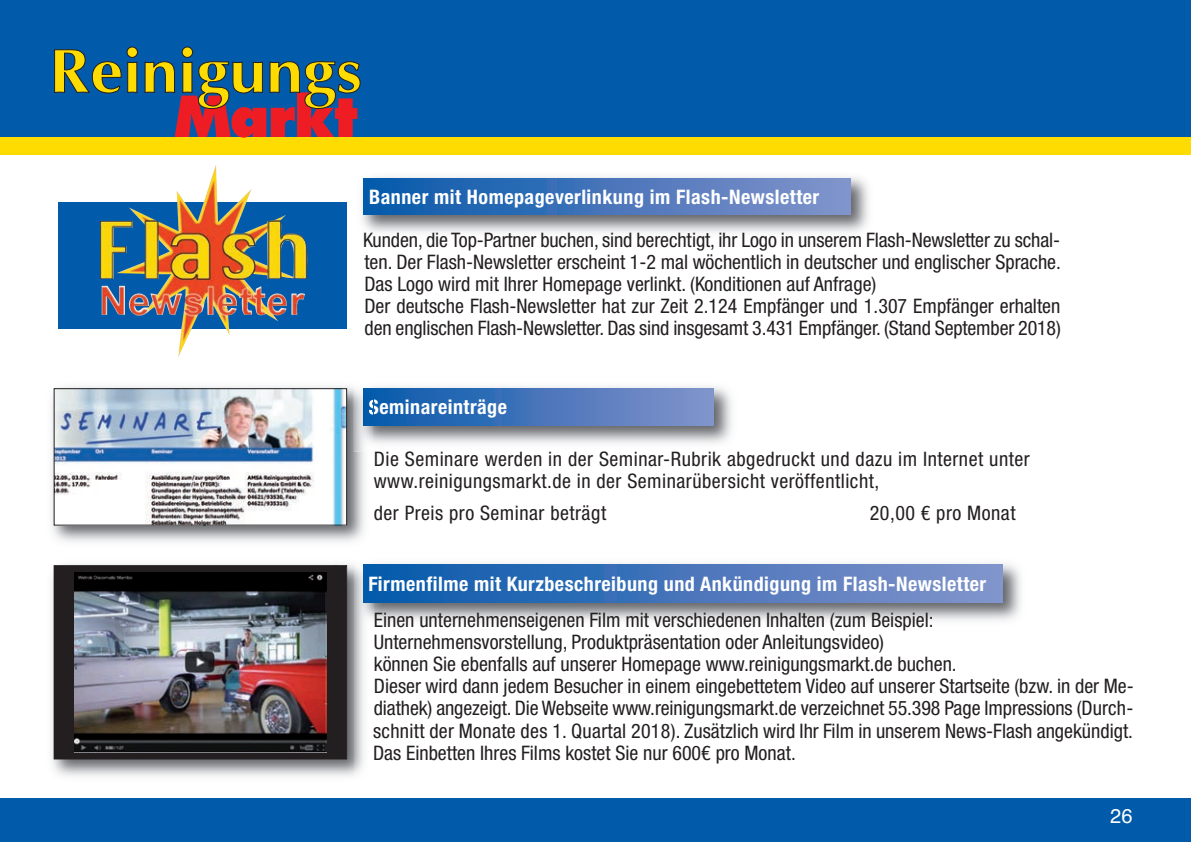
<style>
.page{position:relative;width:1191px;height:842px;background:#fff}
.page>*{position:absolute;margin:0;border:0;box-sizing:border-box;transform-origin:0 0}
.t1{font:condensed 20px/22px "Helvetica Neue LT Std";color:#231f20}
.t2{font:condensed 20px/22px "Helvetica Neue LT Std";letter-spacing:.025em;color:#231f20}
.t3{font:700 condensed 20px "Helvetica Neue";letter-spacing:.025em;color:#fff}
.t4{font:20px "Helvetica";color:#fff}
</style>
<div class="page">
<div style="left:0;top:0;width:1190px;height:148px;background:#015aaa"></div>
<div style="left:0;top:138px;width:1190px;height:17px;background:#ffdc01"></div>
<div style="left:127px;top:47px;width:10px;height:10px;background:#282b2a;border-radius:50%"></div>
<div style="left:127px;top:47px;width:11px;height:11px;border:1px solid #231f20;border-radius:50%"></div>
<svg style="left:54px;top:49px;width:83px;height:45px"></svg>
<div style="left:182px;top:47px;width:10px;height:10px;background:#ffdc01;border-radius:50%"></div>
<div style="left:182px;top:47px;width:11px;height:11px;border:1px solid #231f20;border-radius:50%"></div>
<svg style="left:144px;top:61px;width:216px;height:77px"></svg>
<div style="left:0;top:797px;width:1190px;height:44px;background:#015aaa"></div>
<img style="left:51px;top:564px;width:303px;height:213px">
<img style="left:354px;top:628px;width:10px;height:147px">
<div style="left:54px;top:565px;width:292px;height:193px;background:#231f20"></div>
<img style="left:75px;top:572px;width:251px;height:180px">
<div style="left:54px;top:565px;width:293px;height:194px;border:1px solid #231f20"></div>
<img style="left:354px;top:563px;width:667px;height:65px">
<div style="left:363px;top:565px;width:639px;height:37px;background:linear-gradient(to right,#0458aa,#8593cb)"></div>
<img style="left:373px;top:387px;width:359px;height:57px">
<div style="left:363px;top:388px;width:350px;height:37px;background:linear-gradient(to right,#0458aa,#8493cb)"></div>
<img style="left:51px;top:386px;width:314px;height:156px">
<img style="left:354px;top:386px;width:19px;height:65px">
<img style="left:363px;top:388px;width:10px;height:37px">
<img style="left:369px;top:400px;width:4px;height:14px">
<img style="left:56px;top:390px;width:289px;height:133px">
<div style="left:54px;top:388px;width:293px;height:137px;border:1px solid #231f20"></div>
<div style="left:58px;top:202px;width:289px;height:127px;background:#015aaa"></div>
<img style="left:361px;top:177px;width:508px;height:56px">
<div style="left:364px;top:179px;width:486px;height:36px;background:linear-gradient(to right,#0458aa,#8593cb)"></div>
<img style="left:100px;top:165px;width:208px;height:192px">
<hr style="left:335px;top:565px;width:2px;height:192px;background:#231f20">
<p class="t3" style="left:369px;top:185px;width:451px">Banner mit Homepageverlinkung im Flash-Newsletter</p>
<p class="t1" style="left:363px;top:230px;width:699px">Kunden, die Top-Partner buchen, sind berechtigt, ihr Logo in unserem Flash-Newsletter zu schal&shy;ten. Der Flash-Newsletter erscheint 1-2 mal wöchentlich in deutscher und englischer Sprache.<br>Das Logo wird mit Ihrer Homepage verlinkt. (Konditionen auf Anfrage)<br>Der deutsche Flash-Newsletter hat zur Zeit 2.124 Empfänger und 1.307 Empfänger erhalten den englischen Flash-Newsletter. Das sind insgesamt 3.431 Empfänger. (Stand September 2018)</p>
<p class="t3" style="left:368px;top:395px;width:140px">Seminareinträge</p>
<p class="t2" style="left:373px;top:449px;width:657px">Die Seminare werden in der Seminar-Rubrik abgedruckt und dazu im Internet unter www.reinigungsmarkt.de in der Seminarübersicht veröffentlicht,</p>
<p class="t2" style="left:374px;top:503px;width:234px">der Preis pro Seminar beträgt</p>
<p class="t2" style="left:869px;top:503px;width:147px">20,00 € pro Monat</p>
<p class="t3" style="left:368px;top:571px;width:619px">Firmenfilme mit Kurzbeschreibung und Ankündigung im Flash-Newsletter</p>
<p class="t1" style="left:373px;top:611px;width:762px">Einen unternehmenseigenen Film mit verschiedenen Inhalten (zum Beispiel:<br>Unternehmensvorstellung, Produktpräsentation oder Anleitungsvideo)<br>können Sie ebenfalls auf unserer Homepage www.reinigungsmarkt.de buchen.<br>Dieser wird dann jedem Besucher in einem eingebettetem Video auf unserer Startseite (bzw. in der Me&shy;diathek) angezeigt. Die Webseite www.reinigungsmarkt.de verzeichnet 55.398 Page Impressions (Durch&shy;schnitt der Monate des 1. Quartal 2018). Zusätzlich wird Ihr Film in unserem News-Flash angekündigt.<br>Das Einbetten Ihres Films kostet Sie nur 600€ pro Monat.</p>
<p class="t4" style="left:1109px;top:804px;width:24px">26</p>
</div>
